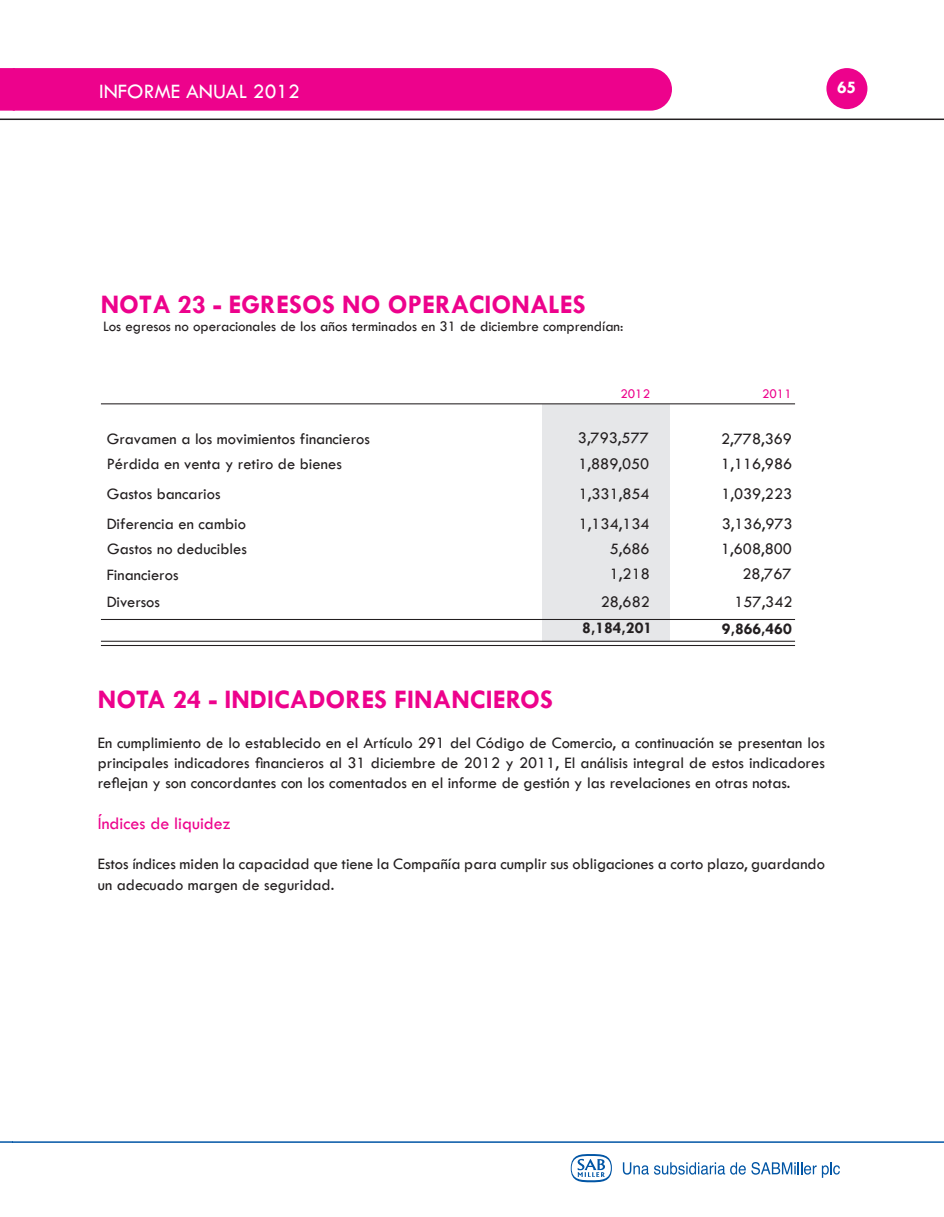
<style>
.page{position:relative;width:944px;height:1217px;background:#fff}
.page>*{position:absolute;margin:0;border:0;box-sizing:border-box;transform-origin:0 0}
.t1{font:700 27px "Tw Cen";color:#ed028c}
.t2{font:21.3px "Tw Cen";color:#fff}
.t3{font:18px "Tw Cen";color:#ed028c}
.t4{font:700 18px "Tw Cen";color:#fff}
.t5{font:16.5px/19.8px "Tw Cen";color:#231f20;text-align:justify}
.t6{font:700 16.5px "Tw Cen";color:#231f20}
.t7{font:15px "Tw Cen";color:#231f20}
.t8{font:13.5px "Tw Cen";letter-spacing:-.005em;color:#ed028c}
</style>
<div class="page">
<div style="left:826px;top:68px;width:41px;height:41px;background:#ed028c;border-radius:50%"></div>
<hr style="left:0;top:118px;width:944px;height:2px;background:#231f20">
<svg style="left:0;top:1141px;width:13px;height:1px"></svg>
<svg style="left:571px;top:1154px;width:41px;height:28px"></svg>
<svg style="left:623px;top:1162px;width:217px;height:15px"></svg>
<hr style="left:13px;top:1140px;width:931px;height:2px;background:#0155a5">
<div style="left:0;top:68px;width:672px;height:43px;background:#ed028c"></div>
<div style="left:542px;top:404px;width:128px;height:237px;background:#e6e7e9"></div>
<hr style="left:101px;top:403px;width:694px;height:1px;background:#231f20">
<hr style="left:101px;top:618px;width:694px;height:2px;background:#231f20">
<hr style="left:101px;top:640px;width:694px;height:1px;background:#231f20">
<hr style="left:101px;top:644px;width:694px;height:2px;background:#231f20">
<p class="t2" style="left:99px;top:79px;width:202px">INFORME ANUAL 2012</p>
<p class="t4" style="left:837px;top:77px;width:21px">65</p>
<h1 class="t1" style="left:101px;top:288px;width:486px">NOTA 23 - EGRESOS NO OPERACIONALES</h1>
<p class="t7" style="left:103px;top:317px;width:522px">Los egresos no operacionales de los años terminados en 31 de diciembre comprendían:</p>
<p class="t8" style="left:620px;top:385px;width:31px">2012</p>
<p class="t8" style="left:762px;top:385px;width:31px">2011</p>
<p class="t5" style="left:107px;top:428px;width:265px">Gravamen a los movimientos financieros</p>
<p class="t5" style="left:578px;top:428px;width:72px">3,793,577</p>
<p class="t5" style="left:721px;top:428px;width:72px">2,778,369</p>
<p class="t5" style="left:107px;top:453px;width:237px">Pérdida en venta y retiro de bienes</p>
<p class="t5" style="left:578px;top:453px;width:72px">1,889,050</p>
<p class="t5" style="left:721px;top:453px;width:72px">1,116,986</p>
<p class="t5" style="left:107px;top:483px;width:115px">Gastos bancarios</p>
<p class="t5" style="left:579px;top:483px;width:72px">1,331,854</p>
<p class="t5" style="left:721px;top:483px;width:72px">1,039,223</p>
<p class="t5" style="left:107px;top:514px;width:141px">Diferencia en cambio</p>
<p class="t5" style="left:579px;top:514px;width:72px">1,134,134</p>
<p class="t5" style="left:722px;top:514px;width:72px">3,136,973</p>
<p class="t5" style="left:610px;top:538px;width:42px">5,686</p>
<p class="t5" style="left:721px;top:538px;width:72px">1,608,800</p>
<p class="t5" style="left:107px;top:564px;width:73px">Financieros</p>
<p class="t5" style="left:610px;top:564px;width:42px">1,218</p>
<p class="t5" style="left:742px;top:564px;width:51px">28,767</p>
<p class="t5" style="left:601px;top:592px;width:51px">28,682</p>
<p class="t5" style="left:734px;top:592px;width:60px">157,342</p>
<p class="t6" style="left:582px;top:618px;width:71px">8,184,201</p>
<p class="t6" style="left:722px;top:618px;width:71px">9,866,460</p>
<p class="t5" style="left:107px;top:538px;width:141px">Gastos no deducibles</p>
<p class="t5" style="left:107px;top:592px;width:55px">Diversos</p>
<h1 class="t1" style="left:98px;top:683px;width:457px">NOTA 24 - INDICADORES FINANCIEROS</h1>
<p class="t5" style="left:98px;top:732px;width:729px">En cumplimiento de lo establecido en el Artículo 291 del Código de Comercio, a continuación se presentan los principales indicadores financieros al 31 diciembre de 2012 y 2011, El análisis integral de estos indicadores reflejan y son concordantes con los comentados en el informe de gestión y las revelaciones en otras notas.</p>
<p class="t3" style="left:98px;top:812px;width:134px">Índices de liquidez</p>
<p class="t5" style="left:98px;top:852px;width:729px;line-height:21.6px">Estos índices miden la capacidad que tiene la Compañía para cumplir sus obligaciones a corto plazo, guardando un adecuado margen de seguridad.</p>
</div>
